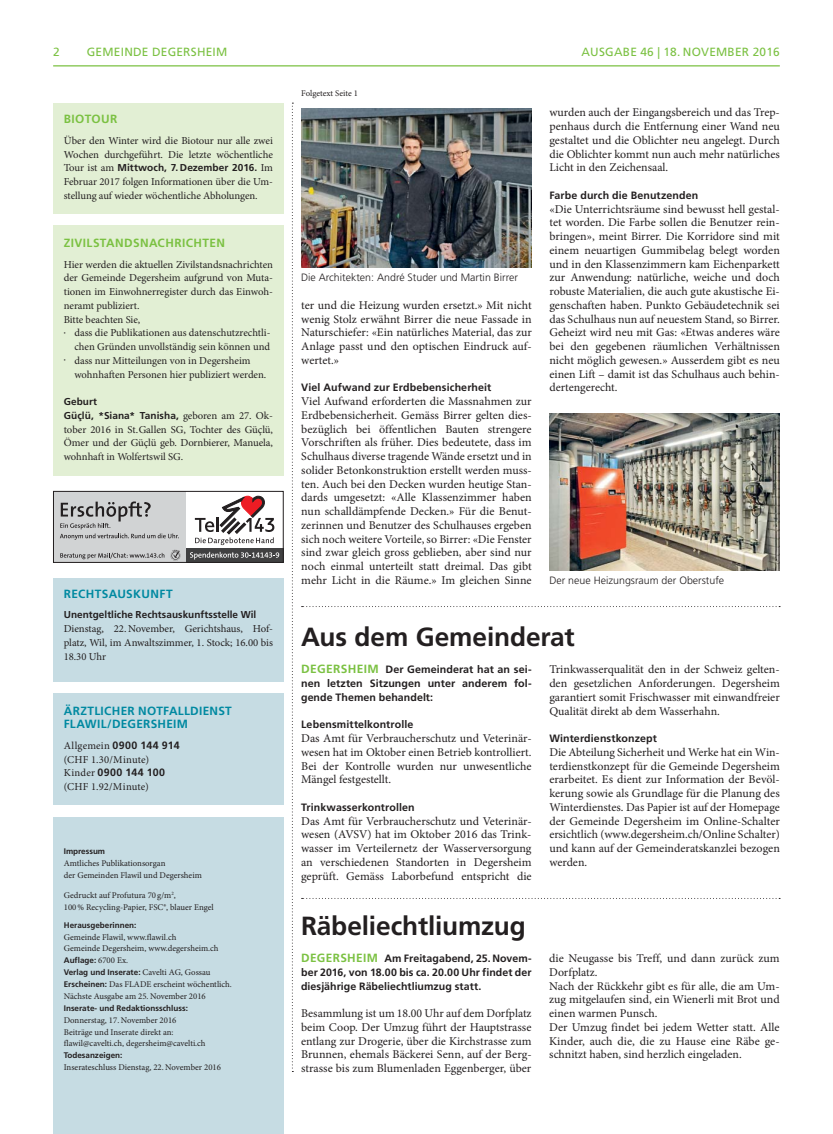
<style>
.page{position:relative;width:833px;height:1134px;background:#fff}
.page>*{position:absolute;margin:0;border:0;box-sizing:border-box;transform-origin:0 0}
.t1{font:700 26.25px "Frutiger LT Std";letter-spacing:-.005em;color:#231f20}
.t2{font:11.88px/13.8px "Minion Pro";color:#231f20;text-align:justify}
.t3{font:700 11.88px/13.8px "Frutiger LT Std";letter-spacing:.025em;color:#0089a1}
.t4{font:11.88px "Frutiger LT Std";letter-spacing:.02em;color:#7bc142}
.t5{font:700 11.88px "Frutiger LT Std";letter-spacing:.035em;color:#7bc142}
.t6{font:10.62px/13.8px "Minion Pro";letter-spacing:-.005em;color:#231f20}
.t7{font:700 10.62px/13.8px "Frutiger LT Std";letter-spacing:.01em;color:#231f20;text-align:justify}
.t8{font:300 10.62px "Frutiger LT Std";color:#231f20}
.t9{font:700 10.62px "Frutiger LT Std";letter-spacing:.035em;color:#231f20}
.t10{font:10.62px "Minion Pro";letter-spacing:.025em;color:#231f20}
.t11{font:700 10.62px "Frutiger LT Std";letter-spacing:.04em;color:#231f20}
.t12{font:10.62px "Minion Pro";letter-spacing:.02em;color:#231f20}
.t13{font:700 10px/13.8px "Frutiger LT Std";letter-spacing:.005em;color:#231f20}
.t14{font:8.75px/11.9px "Minion Pro";color:#231f20}
.t15{font:700 8.12px/11.9px "Frutiger LT Std";color:#231f20}
.s1{font-family:"Minion Pro";font-weight:400;font-size:10.62px}
.s2{font-family:"Minion Pro";font-weight:400}
.s3{font-family:"Minion Pro";font-weight:400;font-size:8.75px}
.s4{font-family:"Frutiger LT Std";font-weight:700;font-size:8.12px}
.s5{font-size:11.88px;color:#7bc142}
</style>
<div class="page">
<div style="left:53px;top:817px;width:230px;height:317px;background:#c6dce3"></div>
<div style="left:53px;top:693px;width:230px;height:112px;background:#c6dce3"></div>
<div style="left:53px;top:103px;width:230px;height:110px;background:#e2efd4"></div>
<div style="left:53px;top:225px;width:230px;height:251px;background:#e2efd4"></div>
<svg style="left:292px;top:103px;width:1px;height:969px"></svg>
<svg style="left:302px;top:606px;width:478px;height:1px"></svg>
<svg style="left:302px;top:898px;width:478px;height:1px"></svg>
<hr style="left:53px;top:65px;width:727px;height:1px;background:#7bc142">
<div style="left:53px;top:578px;width:230px;height:103px;background:#c6dce3"></div>
<img style="left:549px;top:414px;width:231px;height:156px">
<img style="left:301px;top:108px;width:230px;height:160px">
<div style="left:53px;top:491px;width:133px;height:72px;background:#d1d3d4"></div>
<div style="left:186px;top:548px;width:97px;height:15px;background:#404041"></div>
<svg style="left:170px;top:550px;width:11px;height:11px"></svg>
<svg style="left:195px;top:496px;width:79px;height:49px"></svg>
<svg style="left:60px;top:553px;width:104px;height:6px"></svg>
<svg style="left:190px;top:552px;width:89px;height:7px"></svg>
<svg style="left:60px;top:501px;width:119px;height:39px"></svg>
<div style="left:53px;top:491px;width:230px;height:72px;border:1px solid #231f20"></div>
<p class="t4" style="left:53px;top:46px;width:8px">2</p>
<p class="t4" style="left:87px;top:46px;width:142px">GEMEINDE DEGERSHEIM</p>
<p class="t4" style="left:581px;top:46px;width:200px">AUSGABE 46 | 18. NOVEMBER 2016</p>
<p class="t5" style="left:64px;top:113px;width:55px">BIOTOUR</p>
<p class="t6" style="left:64px;top:135px;width:211px">Über den Winter wird die Biotour nur alle zwei<br>Wochen durchgeführt. Die letzte wöchentliche</p>
<p class="t13" style="left:64px;top:162px;width:211px"><span class="s1">Tour ist am</span> Mittwoch, 7. Dezember 2016. <span class="s1">Im</span></p>
<p class="t6" style="left:64px;top:176px;width:211px">Februar 2017 folgen Informationen über die Um&shy;stellung auf wieder wöchentliche Abholungen.</p>
<p class="t5" style="left:64px;top:237px;width:163px">ZIVILSTANDSNACHRICHTEN</p>
<p class="t6" style="left:64px;top:258px;width:211px">Hier werden die aktuellen Zivilstandsnachrichten der Gemeinde Degersheim aufgrund von Muta&shy;tionen im Einwohnerregister durch das Einwoh&shy;neramt publiziert.<br>Bitte beachten Sie,</p>
<p class="t6" style="left:64px;top:327px;width:208px;text-align:right"><sup>•</sup> dass die Publikationen aus datenschutzrechtli&shy;chen Gründen unvollständig sein können und</p>
<p class="t6" style="left:74px;top:355px;width:193px;text-indent:-11px"><sup>•</sup> dass nur Mitteilungen von in Degersheim wohnhaften Personen hier publiziert werden.</p>
<p class="t13" style="left:64px;top:395px;width:211px">Geburt<br>Güçlü, *Siana* Tanisha, <span class="s1">geboren am 27. Ok-</span></p>
<p class="t6" style="left:64px;top:423px;width:211px;text-align:justify">tober 2016 in St.Gallen SG, Tochter des Güçlü, Ömer und der Güçlü geb. Dornbierer, Manuela, wohnhaft in Wolfertswil SG.</p>
<p class="t3" style="left:64px;top:587px;width:110px">RECHTSAUSKUNFT</p>
<p class="t13" style="left:64px;top:608px;width:194px">Unentgeltliche Rechtsauskunftsstelle Wil</p>
<p class="t6" style="left:64px;top:623px;width:211px;text-align:justify">Dienstag, 22. November, Gerichtshaus, Hof&shy;platz, Wil, im Anwaltszimmer, 1. Stock; 16.00 bis 18.30 Uhr</p>
<p class="t3" style="left:64px;top:704px;width:170px">ÄRZTLICHER NOTFALLDIENST<br>FLAWIL/DEGERSHEIM</p>
<p class="t9" style="left:64px;top:740px;width:117px"><span class="s2">Allgemein</span> 0900 144 914</p>
<p class="t10" style="left:64px;top:755px;width:87px">(CHF 1.30/Minute)</p>
<p class="t11" style="left:64px;top:768px;width:103px"><span class="s2">Kinder</span> 0900 144 100</p>
<p class="t12" style="left:64px;top:783px;width:86px">(CHF 1.92/Minute)</p>
<p class="t15" style="left:64px;top:845px;width:43px">Impressum</p>
<p class="t14" style="left:64px;top:858px;width:140px">Amtliches Publikationsorgan<br>der Gemeinden Flawil und Degersheim</p>
<p class="t14" style="left:64px;top:890px;width:151px">Gedruckt auf Profutura 70 g/m<sup>2</sup>,<br>100 % Recycling-Papier, FSC®, blauer Engel</p>
<p class="t15" style="left:64px;top:919px;width:74px">Herausgeberinnen:</p>
<p class="t14" style="left:64px;top:931px;width:156px">Gemeinde Flawil, www.flawil.ch<br>Gemeinde Degersheim, www.degersheim.ch</p>
<p class="t15" style="left:64px;top:955px;width:148px">Auflage: <span class="s3">6700 Ex.<br></span>Verlag und Inserate: <span class="s3">Cavelti AG, Gossau</span></p>
<p class="t14" style="left:64px;top:979px;width:170px"><span class="s4">Erscheinen:</span> Das FLADE erscheint wöchentlich.<br>Nächste Ausgabe am 25. November 2016</p>
<p class="t15" style="left:64px;top:1002px;width:126px">Inserate- und Redaktionsschluss:</p>
<p class="t14" style="left:64px;top:1015px;width:143px">Donnerstag, 17. November 2016<br>Beiträge und Inserate direkt an: flawil@cavelti.ch, degersheim@cavelti.ch</p>
<p class="t15" style="left:64px;top:1050px;width:60px">Todesanzeigen:</p>
<p class="t14" style="left:64px;top:1062px;width:159px">Inserateschluss Dienstag, 22. November 2016</p>
<p class="t14" style="left:301px;top:88px;width:58px">Folgetext Seite 1</p>
<p class="t8" style="left:301px;top:273px;width:218px">Die Architekten: André Studer und Martin Birrer</p>
<p class="t2" style="left:301px;top:299px;width:232px">ter und die Heizung wurden ersetzt.» Mit nicht wenig Stolz erwähnt Birrer die neue Fassade in Naturschiefer: «Ein natürliches Material, das zur Anlage passt und den optischen Eindruck auf&shy;wertet.»</p>
<p class="t7" style="left:301px;top:381px;width:192px">Viel Aufwand zur Erdbebensicherheit</p>
<p class="t2" style="left:301px;top:395px;width:232px">Viel Aufwand erforderten die Massnahmen zur Erdbebensicherheit. Gemäss Birrer gelten dies&shy;bezüglich bei öffentlichen Bauten strengere Vorschriften als früher. Dies bedeutete, dass im Schulhaus diverse tragende Wände ersetzt und in solider Betonkonstruktion erstellt werden muss&shy;ten. Auch bei den Decken wurden heutige Stan&shy;dards umgesetzt: «Alle Klassenzimmer haben nun schalldämpfende Decken.» Für die Benut&shy;zerinnen und Benutzer des Schulhauses ergeben sich noch weitere Vorteile, so Birrer: «Die Fenster sind zwar gleich gross geblieben, aber sind nur noch einmal unterteilt statt dreimal. Das gibt mehr Licht in die Räume.» Im gleichen Sinne</p>
<p class="t2" style="left:549px;top:107px;width:232px">wurden auch der Eingangsbereich und das Trep&shy;penhaus durch die Entfernung einer Wand neu gestaltet und die Oblichter neu angelegt. Durch die Oblichter kommt nun auch mehr natürliches Licht in den Zeichensaal.</p>
<p class="t7" style="left:549px;top:189px;width:150px">Farbe durch die Benutzenden</p>
<p class="t2" style="left:549px;top:203px;width:232px">«Die Unterrichtsräume sind bewusst hell gestal&shy;tet worden. Die Farbe sollen die Benutzer rein&shy;bringen», meint Birrer. Die Korridore sind mit einem neuartigen Gummibelag belegt worden und in den Klassenzimmern kam Eichenparkett zur Anwendung: natürliche, weiche und doch robuste Materialien, die auch gute akustische Ei&shy;genschaften haben. Punkto Gebäudetechnik sei das Schulhaus nun auf neuestem Stand, so Birrer.<br>Geheizt wird neu mit Gas: «Etwas anderes wäre bei den gegebenen räumlichen Verhältnissen nicht möglich gewesen.» Ausserdem gibt es neu einen Lift – damit ist das Schulhaus auch behin&shy;dertengerecht.</p>
<p class="t8" style="left:549px;top:575px;width:176px">Der neue Heizungsraum der Oberstufe</p>
<h1 class="t1" style="left:301px;top:624px;width:275px">Aus dem Gemeinderat</h1>
<p class="t7" style="left:301px;top:663px;width:232px"><span class="s5">DEGERSHEIM</span> Der Gemeinderat hat an sei&shy;nen letzten Sitzungen unter anderem fol&shy;gende Themen behandelt:</p>
<p class="t7" style="left:301px;top:718px;width:114px">Lebensmittelkontrolle</p>
<p class="t2" style="left:301px;top:732px;width:232px">Das Amt für Verbraucherschutz und Veterinär&shy;wesen hat im Oktober einen Betrieb kontrolliert.<br>Bei der Kontrolle wurden nur unwesentliche Mängel festgestellt.</p>
<p class="t7" style="left:301px;top:801px;width:115px">Trinkwasserkontrollen</p>
<p class="t2" style="left:301px;top:815px;width:232px">Das Amt für Verbraucherschutz und Veterinär&shy;wesen (AVSV) hat im Oktober 2016 das Trink&shy;wasser im Verteilernetz der Wasserversorgung an verschiedenen Standorten in Degersheim geprüft. Gemäss Laborbefund entspricht die</p>
<p class="t2" style="left:549px;top:664px;width:232px">Trinkwasserqualität den in der Schweiz gelten&shy;den gesetzlichen Anforderungen. Degersheim garantiert somit Frischwasser mit einwandfreier Qualität direkt ab dem Wasserhahn.</p>
<p class="t7" style="left:549px;top:732px;width:109px">Winterdienstkonzept</p>
<p class="t2" style="left:549px;top:746px;width:232px">Die Abteilung Sicherheit und Werke hat ein Win&shy;terdienstkonzept für die Gemeinde Degersheim erarbeitet. Es dient zur Information der Bevöl&shy;kerung sowie als Grundlage für die Planung des Winterdienstes. Das Papier ist auf der Homepage der Gemeinde Degersheim im Online-Schalter ersichtlich (www.degersheim.ch/Online Schalter) und kann auf der Gemeinderatskanzlei bezogen werden.</p>
<h1 class="t1" style="left:301px;top:913px;width:226px">Räbeliechtli umzug</h1>
<p class="t7" style="left:301px;top:952px;width:232px"><span class="s5">DEGERSHEIM</span> Am Freitagabend, 25. Novem&shy;ber 2016, von 18.00 bis ca. 20.00 Uhr findet der diesjährige Räbeliechtliumzug statt.</p>
<p class="t2" style="left:301px;top:1007px;width:232px">Besammlung ist um 18.00 Uhr auf dem Dorfplatz beim Coop. Der Umzug führt der Hauptstrasse entlang zur Drogerie, über die Kirchstrasse zum Brunnen, ehemals Bäckerei Senn, auf der Berg&shy;strasse bis zum Blumenladen Eggenberger, über</p>
<p class="t2" style="left:549px;top:952px;width:232px;text-align:left">die Neugasse bis Treff, und dann zurück zum Dorfplatz.<br>Nach der Rückkehr gibt es für alle, die am Um&shy;zug mitgelaufen sind, ein Wienerli mit Brot und einen warmen Punsch.<br>Der Umzug findet bei jedem Wetter statt. Alle Kinder, auch die, die zu Hause eine Räbe ge&shy;schnitzt haben, sind herzlich eingeladen.</p>
</div>
